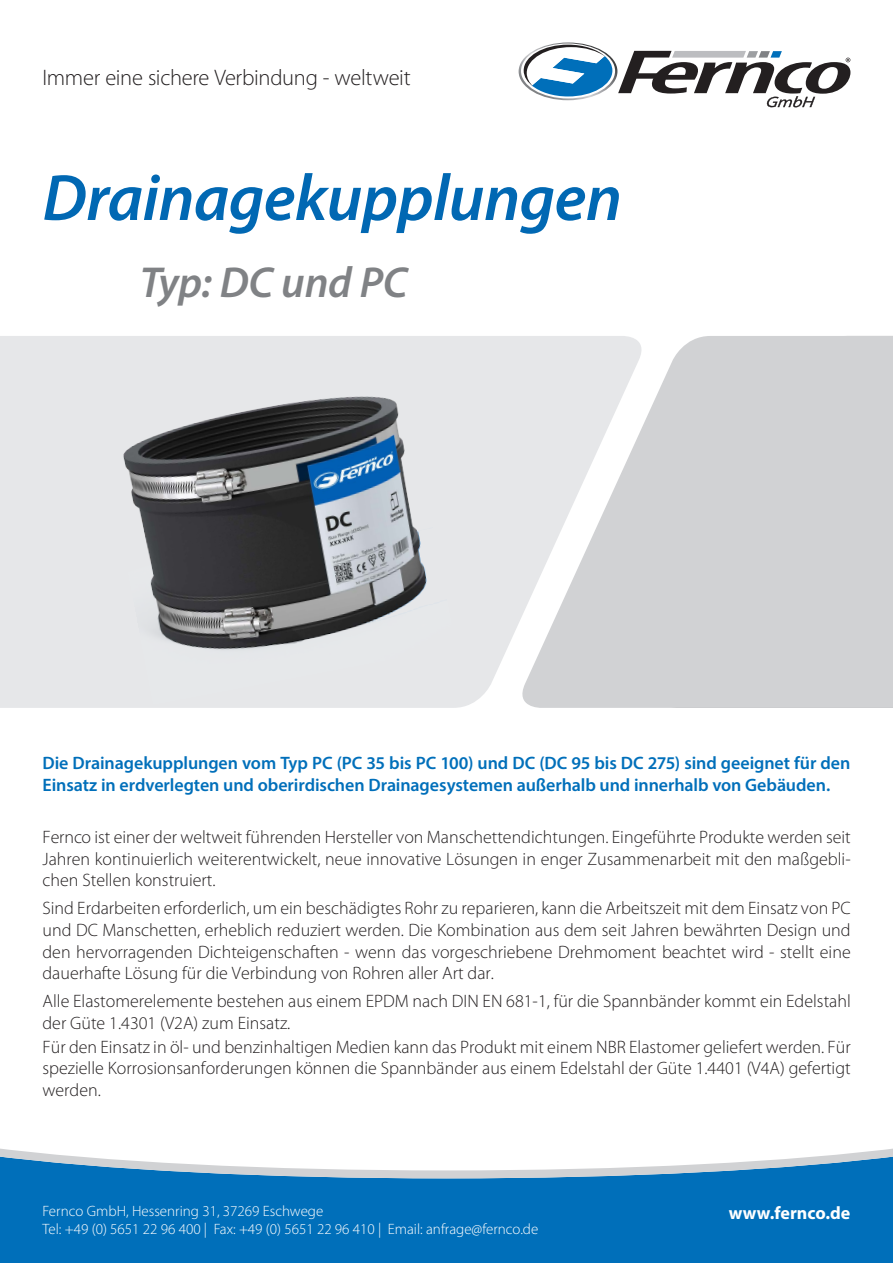
<style>
.page{position:relative;width:893px;height:1263px;background:#fff}
.page>*{position:absolute;margin:0;border:0;box-sizing:border-box;transform-origin:0 0}
.t1{font:italic 600 66px "Myriad Pro";letter-spacing:-.01em;color:#0168b3}
.t2{font:italic 600 43.5px "Myriad Pro";letter-spacing:-.01em;color:#808285}
.t3{font:300 22.5px "Myriad Pro";letter-spacing:-.015em;color:#231f20}
.t4{font:300 18px/21.6px "Myriad Pro";color:#231f20;text-align:justify}
.t5{font:600 18px/21.6px "Myriad Pro";letter-spacing:-.005em;color:#006fba}
.t6{font:700 18px "Myriad Pro";color:#fff}
.t7{font:300 15px "Myriad Pro";color:#fff}
</style>
<div class="page">
<div style="left:0;top:336px;width:514px;height:372px;background:#e6e7e9"></div>
<div style="left:0;top:1178px;width:893px;height:85px;background:#006fba"></div>
<svg style="left:0;top:1148px;width:893px;height:30px"></svg>
<svg style="left:519px;top:43px;width:331px;height:64px"></svg>
<svg style="left:514px;top:336px;width:379px;height:372px;fill:#d1d2d4"></svg>
<img style="left:97px;top:345px;width:358px;height:358px">
<p class="t3" style="left:43px;top:64px;width:370px">Immer eine sichere Verbindung - weltweit</p>
<h1 class="t1" style="left:43px;top:156px;width:581px">Drainagekupplungen</h1>
<h2 class="t2" style="left:140px;top:255px;width:269px">Typ: DC und PC</h2>
<p class="t5" style="left:43px;top:752px;width:809px">Die Drainagekupplungen vom Typ PC (PC 35 bis PC 100) und DC (DC 95 bis DC 275) sind geeignet für den<br>Einsatz in erdverlegten und oberirdischen Drainagesystemen außerhalb und innerhalb von Gebäuden.</p>
<p class="t4" style="left:43px;top:826px;width:810px">Fernco ist einer der weltweit führenden Hersteller von Manschettendichtungen. Eingeführte Produkte werden seit Jahren kontinuierlich weiterentwickelt, neue innovative Lösungen in enger Zusammenarbeit mit den maßgebli&shy;chen Stellen konstruiert.</p>
<p class="t4" style="left:43px;top:897px;width:810px">Sind Erdarbeiten erforderlich, um ein beschädigtes Rohr zu reparieren, kann die Arbeitszeit mit dem Einsatz von PC und DC Manschetten, erheblich reduziert werden. Die Kombination aus dem seit Jahren bewährten Design und den hervorragenden Dichteigenschaften - wenn das vorgeschriebene Drehmoment beachtet wird - stellt eine dauerhafte Lösung für die Verbindung von Rohren aller Art dar.</p>
<p class="t4" style="left:43px;top:990px;width:810px">Alle Elastomerelemente bestehen aus einem EPDM nach DIN EN 681-1, für die Spannbänder kommt ein Edelstahl der Güte 1.4301 (V2A) zum Einsatz.</p>
<p class="t4" style="left:43px;top:1035px;width:810px">Für den Einsatz in öl- und benzinhaltigen Medien kann das Produkt mit einem NBR Elastomer geliefert werden. Für spezielle Korrosionsanforderungen können die Spannbänder aus einem Edelstahl der Güte 1.4401 (V4A) gefertigt werden.</p>
<p class="t7" style="left:43px;top:1201px;width:282px">Fernco GmbH, Hessenring 31, 37269 Eschwege</p>
<p class="t6" style="left:729px;top:1201px;width:123px">www.fernco.de</p>
<p class="t7" style="left:43px;top:1219px;width:497px">Tel: +49 (0) 5651 22 96 400 | Fax: +49 (0) 5651 22 96 410 | Email: anfrage@fernco.de</p>
</div>
